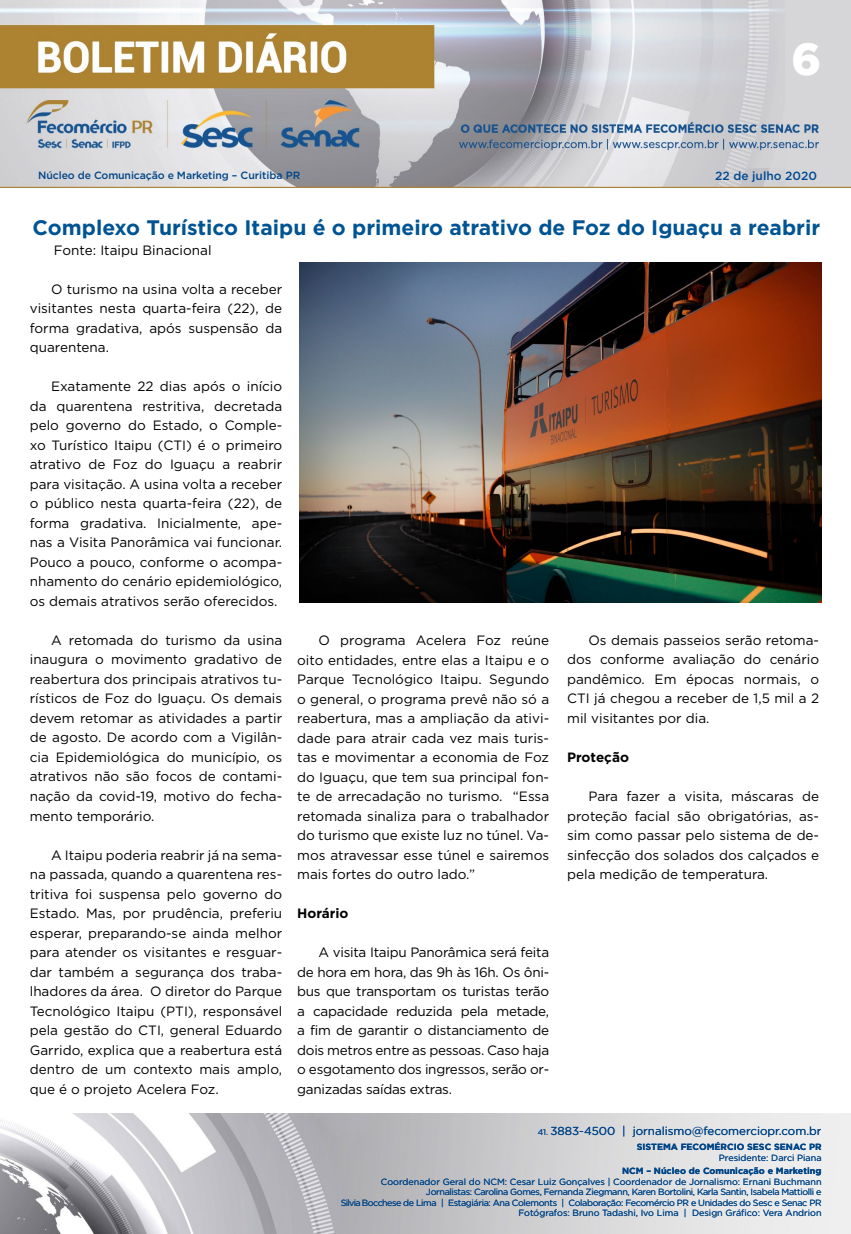
<style>
.page{position:relative;width:851px;height:1234px;background:#fff}
.page>*{position:absolute;margin:0;border:0;box-sizing:border-box;transform-origin:0 0}
.t1{font:900 45px "Gotham";color:#fff}
.t2{font:700 21px "Gotham";color:#005493}
.t3{font:13.5px/19.5px "Gotham";color:#000;text-align:justify}
.t4{font:700 13.5px "Gotham";color:#000}
.t5{font:500 11.85px "Gotham";color:#004a93}
.t6{font:11.55px "Gotham";color:#004587}
.t7{font:500 10.5px "Gotham";letter-spacing:-.01em;color:#004587}
.t8{font:9px/10.5px "Gotham";letter-spacing:-.04em;color:#004587;text-align:right}
.t9{font:700 9px "Gotham";color:#004587}
.t10{font:9px "Gotham";color:#004587}
.s1{font-size:8.25px}
</style>
<div class="page">
<img style="left:0;top:0;width:850px;height:188px">
<img style="left:0;top:1113px;width:850px;height:120px">
<img style="left:299px;top:262px;width:522px;height:340px">
<h1 class="t1" style="left:791px;top:28px;width:31px">6</h1>
<p class="t7" style="left:38px;top:168px;width:264px">Núcleo de Comunicação e Marketing – Curitiba PR</p>
<p class="t5" style="left:715px;top:167px;width:103px">22 de julho 2020</p>
<h2 class="t2" style="left:33px;top:214px;width:788px">Complexo Turístico Itaipu é o primeiro atrativo de Foz do Iguaçu a reabrir</h2>
<p class="t3" style="left:54px;top:240px;width:159px">Fonte: Itaipu Binacional</p>
<p class="t3" style="left:30px;top:279px;width:254px;text-indent:21px">O turismo na usina volta a receber visitantes nesta quarta-feira (22), de forma gradativa, após suspensão da quarentena.</p>
<p class="t3" style="left:30px;top:376px;width:254px;text-indent:21px">Exatamente 22 dias após o início da quarentena restritiva, decretada pelo governo do Estado, o Comple&shy;xo Turístico Itaipu (CTI) é o primeiro atrativo de Foz do Iguaçu a reabrir para visitação. A usina volta a receber o público nesta quarta-feira (22), de forma gradativa. Inicialmente, ape&shy;nas a Visita Panorâmica vai funcionar.<br>Pouco a pouco, conforme o acompa&shy;nhamento do cenário epidemiológico, os demais atrativos serão oferecidos.</p>
<p class="t3" style="left:30px;top:630px;width:254px;text-indent:21px">A retomada do turismo da usina inaugura o movimento gradativo de reabertura dos principais atrativos tu&shy;rísticos de Foz do Iguaçu. Os demais devem retomar as atividades a partir de agosto. De acordo com a Vigilân&shy;cia Epidemiológica do município, os atrativos não são focos de contami&shy;nação da covid-19, motivo do fecha&shy;mento temporário.</p>
<p class="t3" style="left:30px;top:844px;width:254px;text-indent:21px">A Itaipu poderia reabrir já na sema&shy;na passada, quando a quarentena res&shy;tritiva foi suspensa pelo governo do Estado. Mas, por prudência, preferiu esperar, preparando-se ainda melhor para atender os visitantes e resguar&shy;dar também a segurança dos traba&shy;lhadores da área. O diretor do Parque Tecnológico Itaipu (PTI), responsável pela gestão do CTI, general Eduardo Garrido, explica que a reabertura está dentro de um contexto mais amplo, que é o projeto Acelera Foz.</p>
<p class="t3" style="left:297px;top:630px;width:253px;text-indent:21px">O programa Acelera Foz reúne oito entidades, entre elas a Itaipu e o Parque Tecnológico Itaipu. Segundo o general, o programa prevê não só a reabertura, mas a ampliação da ativi&shy;dade para atrair cada vez mais turis&shy;tas e movimentar a economia de Foz do Iguaçu, que tem sua principal fon&shy;te de arrecadação no turismo. “Essa retomada sinaliza para o trabalhador do turismo que existe luz no túnel. Va&shy;mos atravessar esse túnel e sairemos mais fortes do outro lado.”</p>
<p class="t4" style="left:297px;top:904px;width:53px">Horário</p>
<p class="t3" style="left:297px;top:942px;width:253px;text-indent:21px">A visita Itaipu Panorâmica será feita de hora em hora, das 9h às 16h. Os ôni&shy;bus que transportam os turistas terão a capacidade reduzida pela metade, a fim de garantir o distanciamento de dois metros entre as pessoas. Caso haja o esgotamento dos ingressos, serão or&shy;ganizadas saídas extras.</p>
<p class="t3" style="left:567px;top:630px;width:253px;text-indent:21px">Os demais passeios serão retoma&shy;dos conforme avaliação do cenário pandêmico. Em épocas normais, o CTI já chegou a receber de 1,5 mil a 2 mil visitantes por dia.</p>
<p class="t4" style="left:567px;top:748px;width:63px">Proteção</p>
<p class="t3" style="left:567px;top:786px;width:253px;text-indent:21px">Para fazer a visita, máscaras de proteção facial são obrigatórias, as&shy;sim como passar pelo sistema de de&shy;sinfecção dos solados dos calçados e pela medição de temperatura.</p>
<p class="t6" style="left:537px;top:1123px;width:285px"><span class="s1">41.</span> 3883-4500 | jornalismo@fecomerciopr.com.br</p>
<p class="t9" style="left:636px;top:1140px;width:186px">SISTEMA FECOMÉRCIO SESC SENAC PR</p>
<p class="t10" style="left:718px;top:1151px;width:104px">Presidente: Darci Piana</p>
<p class="t9" style="left:622px;top:1164px;width:201px">NCM – Núcleo de Comunicação e Marketing</p>
<p class="t8" style="left:341px;top:1175px;width:482px">Coordenador Geral do NCM: Cesar Luiz Gonçalves | Coordenador de Jornalismo: Ernani Buchmann Jornalistas: Carolina Gomes, Fernanda Ziegmann, Karen Bortolini, Karla Santin, Isabela Mattiolli e<br>Silvia Bocchese de Lima | Estagiária: Ana Colemonts | Colaboração: Fecomércio PR e Unidades do Sesc e Senac PR Fotógrafos: Bruno Tadashi, Ivo Lima | Design Gráfico: Vera Andrion</p>
</div>
